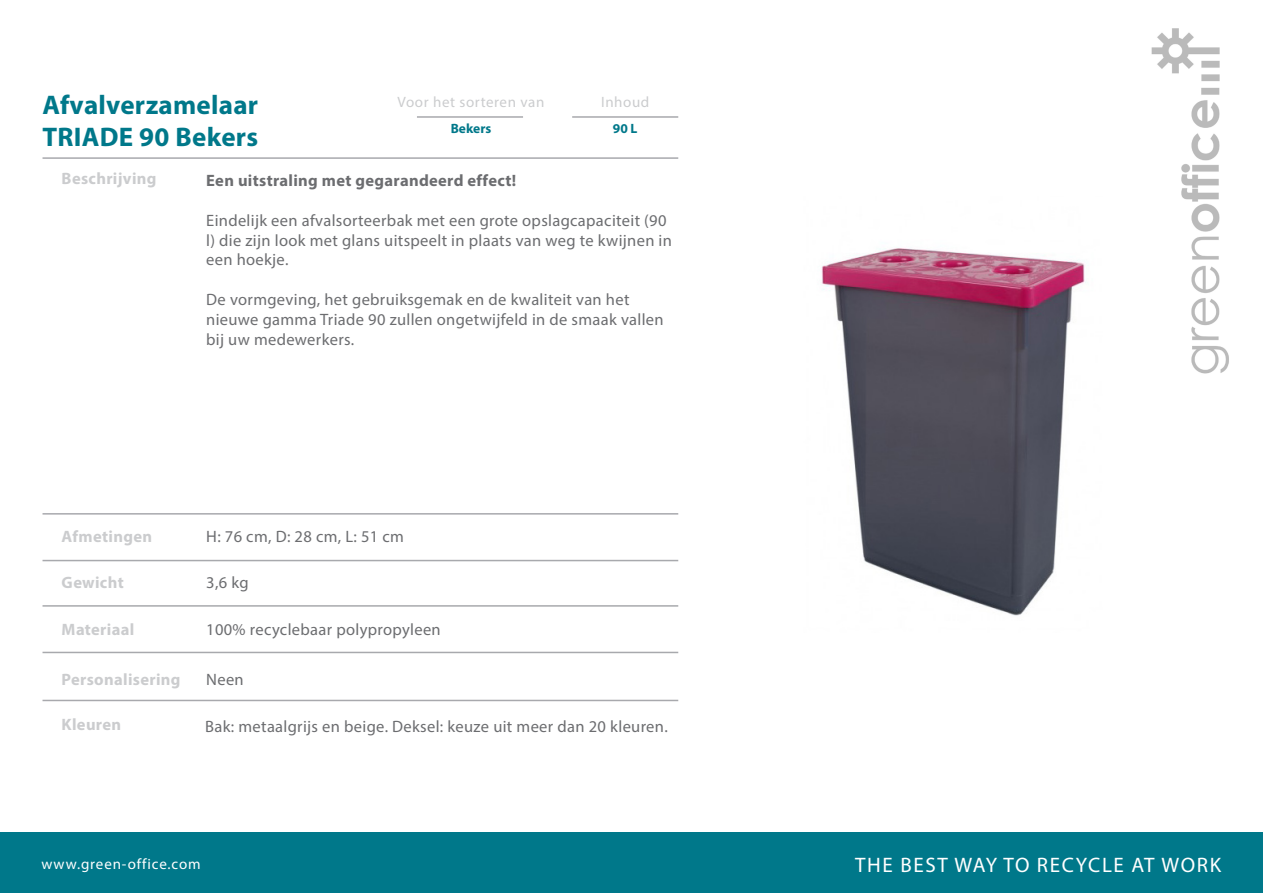
<style>
.page{position:relative;width:1263px;height:893px;background:#fff}
.page>*{position:absolute;margin:0;border:0;box-sizing:border-box;transform-origin:0 0}
.t1{font:700 27px "Myriad Pro";letter-spacing:.01em;color:#00788a}
.t2{font:21px "Myriad Pro";letter-spacing:.08em;color:#fff}
.t3{font:16.5px/19.8px "Myriad Pro";letter-spacing:.02em;color:#6c6d70}
.t4{font:700 16.5px "Myriad Pro";letter-spacing:.02em;color:#cbccce}
.t5{font:700 16.5px "Myriad Pro";letter-spacing:.02em;color:#6c6d70}
.t6{font:15px "Myriad Pro";letter-spacing:.04em;color:#cbccce}
.t7{font:15px "Myriad Pro";letter-spacing:.06em;color:#fff}
.t8{font:700 13.5px "Myriad Pro";color:#00788a}
</style>
<div class="page">
<img style="left:1151px;top:28px;width:78px;height:346px">
<div style="left:0;top:833px;width:1263px;height:60px;background:#00788a"></div>
<hr style="left:43px;top:652px;width:635px;height:1px;background:#a8a9ad">
<hr style="left:43px;top:605px;width:635px;height:2px;background:#a8a9ad">
<hr style="left:43px;top:513px;width:635px;height:2px;background:#a8a9ad">
<hr style="left:43px;top:157px;width:635px;height:2px;background:#a8a9ad">
<hr style="left:417px;top:116px;width:106px;height:2px;background:#a8a9ad">
<hr style="left:572px;top:116px;width:106px;height:2px;background:#a8a9ad">
<hr style="left:43px;top:700px;width:635px;height:1px;background:#a8a9ad">
<hr style="left:43px;top:560px;width:635px;height:1px;background:#a8a9ad">
<img style="left:821px;top:248px;width:265px;height:368px">
<p class="t1" style="left:43px;top:87px;width:217px">Afvalverzamelaar</p>
<p class="t1" style="left:43px;top:119px;width:217px">TRIADE 90 Bekers</p>
<p class="t8" style="left:451px;top:120px;width:42px">Bekers</p>
<p class="t6" style="left:398px;top:92px;width:148px">Voor het sorteren van</p>
<p class="t6" style="left:601px;top:92px;width:50px">Inhoud</p>
<p class="t8" style="left:613px;top:120px;width:26px">90 L</p>
<p class="t4" style="left:62px;top:168px;width:96px">Beschrijving</p>
<p class="t5" style="left:206px;top:170px;width:312px">Een uitstraling met gegarandeerd effect!</p>
<p class="t3" style="left:206px;top:210px;width:467px">Eindelijk een afvalsorteerbak met een grote opslagcapaciteit (90 l) die zijn look met glans uitspeelt in plaats van weg te kwijnen in een hoekje.</p>
<p class="t3" style="left:206px;top:289px;width:459px">De vormgeving, het gebruiksgemak en de kwaliteit van het nieuwe gamma Triade 90 zullen ongetwijfeld in de smaak vallen bij uw medewerkers.</p>
<p class="t4" style="left:62px;top:525px;width:92px">Afmetingen</p>
<p class="t3" style="left:206px;top:526px;width:199px">H: 76 cm, D: 28 cm, L: 51 cm</p>
<p class="t3" style="left:206px;top:573px;width:44px">3,6 kg</p>
<p class="t3" style="left:206px;top:619px;width:236px">100% recyclebaar polypropyleen</p>
<p class="t3" style="left:206px;top:669px;width:39px">Neen</p>
<p class="t4" style="left:62px;top:572px;width:64px">Gewicht</p>
<p class="t4" style="left:62px;top:619px;width:74px">Materiaal</p>
<p class="t4" style="left:62px;top:668px;width:120px">Personalisering</p>
<p class="t4" style="left:62px;top:713px;width:61px">Kleuren</p>
<p class="t3" style="left:205px;top:716px;width:464px">Bak: metaalgrijs en beige. Deksel: keuze uit meer dan 20 kleuren.</p>
<p class="t7" style="left:41px;top:855px;width:161px">www.green-office.com</p>
<p class="t2" style="left:855px;top:851px;width:368px">THE BEST WAY TO RECYCLE AT WORK</p>
</div>
